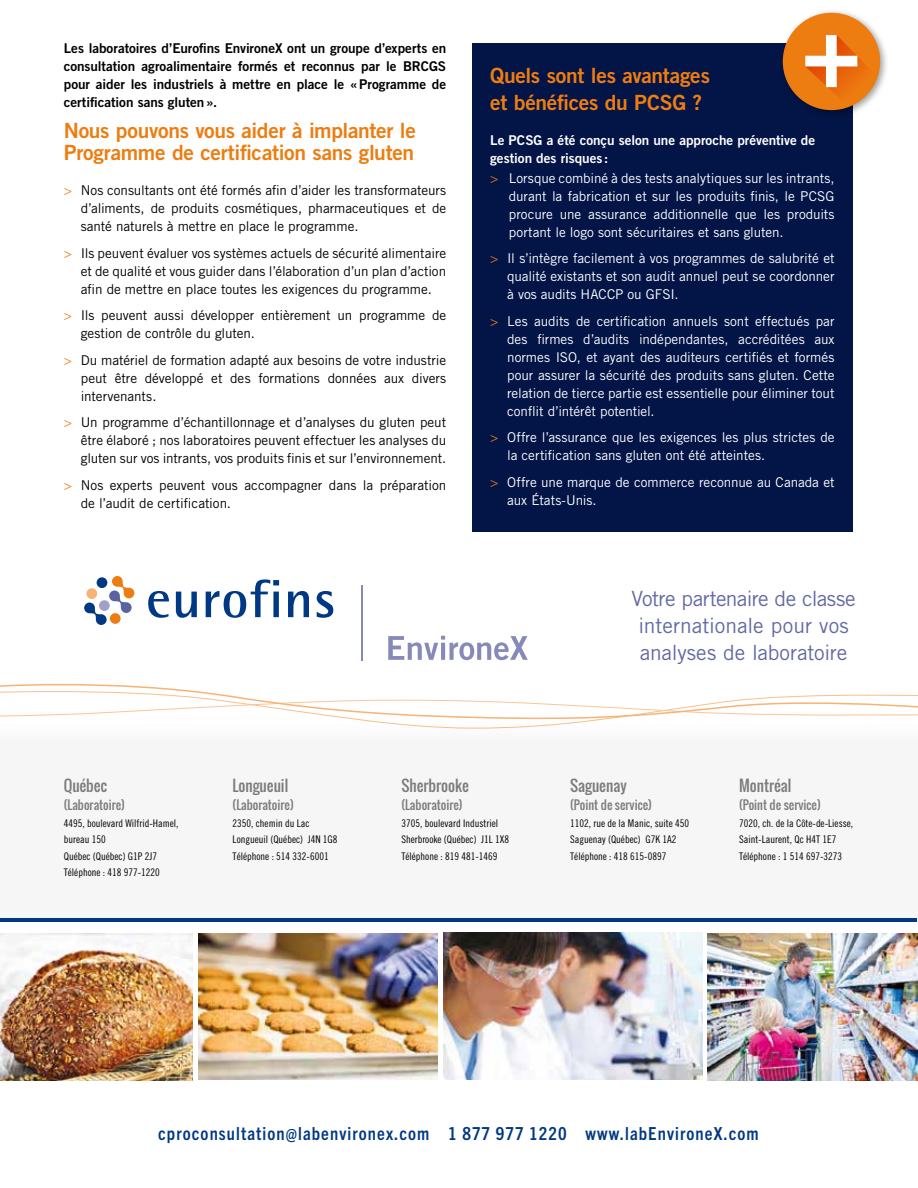
<style>
.page{position:relative;width:918px;height:1188px;background:#fff}
.page>*{position:absolute;margin:0;border:0;box-sizing:border-box;transform-origin:0 0}
.t1{font:21px/22.5px "Trade Gothic Bold Two";letter-spacing:-.015em;color:#ee7d11}
.t2{font:21px/27px "Trade Gothic";letter-spacing:-.01em;color:#6269a4;text-align:center}
.t3{font:700 condensed 18px "Trade Gothic Next LT Pro";letter-spacing:.06em;color:#003883}
.t4{font:15px "Oswald";color:#7b7c7e}
.t5{font:13.5px/18px "Trade Gothic";letter-spacing:-.005em;color:#000;text-align:justify}
.t6{font:13.5px/18px "Trade Gothic";letter-spacing:-.005em;color:#fff;text-align:justify}
.t7{font:13.5px/18px "Trade Gothic Bold Two";letter-spacing:-.005em;color:#000;text-align:justify}
.t8{font:13.5px/18px "Trade Gothic Bold Two";color:#fff}
.t9{font:12px "Oswald";color:#7b7c7e}
.t10{font:10.5px/16.5px "Trade Gothic Cond Eighteen";color:#000}
.s1{color:#ee7d11}
</style>
<div class="page">
<div style="left:473px;top:43px;width:380px;height:489px;background:#031447"></div>
<div style="left:0;top:715px;width:918px;height:205px;background:#f6f6f7"></div>
<hr style="left:0;top:918px;width:917px;height:4px;background:#003883">
<img style="left:0;top:933px;width:192px;height:147px">
<img style="left:708px;top:933px;width:210px;height:147px">
<svg style="left:0;top:684px;width:918px;height:45px"></svg>
<svg style="left:84px;top:576px;width:50px;height:49px"></svg>
<div style="left:110px;top:613px;width:11px;height:11px;background:#ee7d11;border-radius:50%"></div>
<div style="left:86px;top:588px;width:11px;height:11px;background:#f7b374;border-radius:50%"></div>
<div style="left:97px;top:577px;width:10px;height:11px;background:#003883;border-radius:50%"></div>
<svg style="left:148px;top:591px;width:21px;height:27px"></svg>
<svg style="left:176px;top:592px;width:21px;height:26px"></svg>
<svg style="left:206px;top:579px;width:73px;height:39px"></svg>
<svg style="left:288px;top:591px;width:21px;height:26px"></svg>
<svg style="left:317px;top:591px;width:16px;height:27px"></svg>
<svg style="left:388px;top:636px;width:140px;height:24px"></svg>
<hr style="left:361px;top:585px;width:2px;height:75px;background:#878ab9">
<img style="left:443px;top:933px;width:260px;height:147px">
<img style="left:198px;top:933px;width:240px;height:147px">
<div style="left:779px;top:9px;width:110px;height:110px;background:#000;opacity:.37"></div>
<div style="left:783px;top:13px;width:97px;height:97px;background:#ee7d11;border-radius:50%"></div>
<svg style="left:805px;top:35px;width:79px;height:73px"></svg>
<p class="t7" style="left:64px;top:39px;width:384px">Les laboratoires d’Eurofins EnvironeX ont un groupe d’experts en consultation agroalimentaire formés et reconnus par le BRCGS pour aider les industriels à mettre en place le «Programme de certification sans gluten».</p>
<h1 class="t1" style="left:64px;top:118px;width:354px">Nous pouvons vous aider à implanter le<br>Programme de certification sans gluten</h1>
<p class="t5" style="left:81px;top:181px;width:367px;text-indent:-17px"><span class="s1">&gt;</span> Nos consultants ont été formés afin d’aider les transformateurs d’aliments, de produits cosmétiques, pharmaceutiques et de santé naturels à mettre en place le programme.</p>
<p class="t5" style="left:81px;top:244px;width:367px;text-indent:-17px"><span class="s1">&gt;</span> Ils peuvent évaluer vos systèmes actuels de sécurité alimentaire et de qualité et vous guider dans l’élaboration d’un plan d’action afin de mettre en place toutes les exigences du programme.</p>
<p class="t5" style="left:81px;top:306px;width:367px;text-indent:-17px"><span class="s1">&gt;</span> Ils peuvent aussi développer entièrement un programme de gestion de contrôle du gluten.</p>
<p class="t5" style="left:81px;top:351px;width:367px;text-indent:-17px"><span class="s1">&gt;</span> Du matériel de formation adapté aux besoins de votre industrie peut être développé et des formations données aux divers intervenants.</p>
<p class="t5" style="left:81px;top:413px;width:367px;text-indent:-17px"><span class="s1">&gt;</span> Un programme d’échantillonnage et d’analyses du gluten peut être élaboré ; nos laboratoires peuvent effectuer les analyses du gluten sur vos intrants, vos produits finis et sur l’environnement.</p>
<p class="t5" style="left:81px;top:476px;width:367px;text-indent:-17px"><span class="s1">&gt;</span> Nos experts peuvent vous accompagner dans la préparation de l’audit de certification.</p>
<h1 class="t1" style="left:490px;top:61px;width:221px;line-height:27px">Quels sont les avantages et bénéfices du PCSG ?</h1>
<p class="t8" style="left:490px;top:131px;width:327px">Le PCSG a été conçu selon une approche préventive de gestion des risques :</p>
<p class="t6" style="left:509px;top:169px;width:327px;text-indent:-19px"><span class="s1">&gt;</span> Lorsque combiné à des tests analytiques sur les intrants, durant la fabrication et sur les produits finis, le PCSG procure une assurance additionnelle que les produits portant le logo sont sécuritaires et sans gluten.</p>
<p class="t6" style="left:507px;top:249px;width:329px;text-indent:-17px"><span class="s1">&gt;</span> Il s’intègre facilement à vos programmes de salubrité et qualité existants et son audit annuel peut se coordonner à vos audits HACCP ou GFSI.</p>
<p class="t6" style="left:507px;top:312px;width:329px;text-indent:-17px"><span class="s1">&gt;</span> Les audits de certification annuels sont effectués par des firmes d’audits indépendantes, accréditées aux normes ISO, et ayant des auditeurs certifiés et formés pour assurer la sécurité des produits sans gluten. Cette relation de tierce partie est essentielle pour éliminer tout conflit d’intérêt potentiel.</p>
<p class="t6" style="left:507px;top:428px;width:329px;text-indent:-17px"><span class="s1">&gt;</span> Offre l’assurance que les exigences les plus strictes de la certification sans gluten ont été atteintes.</p>
<p class="t6" style="left:507px;top:473px;width:329px;text-indent:-17px"><span class="s1">&gt;</span> Offre une marque de commerce reconnue au Canada et aux États-Unis.</p>
<h1 class="t2" style="left:632px;top:585px;width:225px">Votre partenaire de classe internationale pour vos analyses de laboratoire</h1>
<p class="t4" style="left:64px;top:774px;width:45px">Québec</p>
<p class="t9" style="left:64px;top:796px;width:63px">(Laboratoire)</p>
<p class="t10" style="left:64px;top:815px;width:116px">4495, boulevard Wilfrid-Hamel, bureau 150<br>Québec (Québec) G1P 2J7<br>Téléphone : 418 977-1220</p>
<p class="t4" style="left:233px;top:774px;width:57px">Longueuil</p>
<p class="t9" style="left:233px;top:796px;width:63px">(Laboratoire)</p>
<p class="t10" style="left:233px;top:815px;width:106px">2350, chemin du Lac<br>Longueuil (Québec) J4N 1G8<br>Téléphone : 514 332-6001</p>
<p class="t4" style="left:401px;top:774px;width:69px">Sherbrooke</p>
<p class="t9" style="left:401px;top:796px;width:63px">(Laboratoire)</p>
<p class="t10" style="left:401px;top:815px;width:109px">3705, boulevard Industriel<br>Sherbrooke (Québec) J1L 1X8<br>Téléphone : 819 481-1469</p>
<p class="t4" style="left:570px;top:774px;width:58px">Saguenay</p>
<p class="t9" style="left:570px;top:796px;width:83px">(Point de service)</p>
<p class="t10" style="left:570px;top:815px;width:120px">1102, rue de la Manic, suite 450<br>Saguenay (Québec) G7K 1A2<br>Téléphone : 418 615-0897</p>
<p class="t4" style="left:739px;top:774px;width:54px">Montréal</p>
<p class="t9" style="left:739px;top:796px;width:83px">(Point de service)</p>
<p class="t10" style="left:739px;top:815px;width:116px">7020, ch. de la Côte-de-Liesse,<br>Saint-Laurent, Qc H4T 1E7<br>Téléphone : 1 514 697-3273</p>
<h2 class="t3" style="left:158px;top:1121px;width:602px">cproconsultation@labenvironex.com 1 877 977 1220 www.labEnvironeX.com</h2>
</div>
